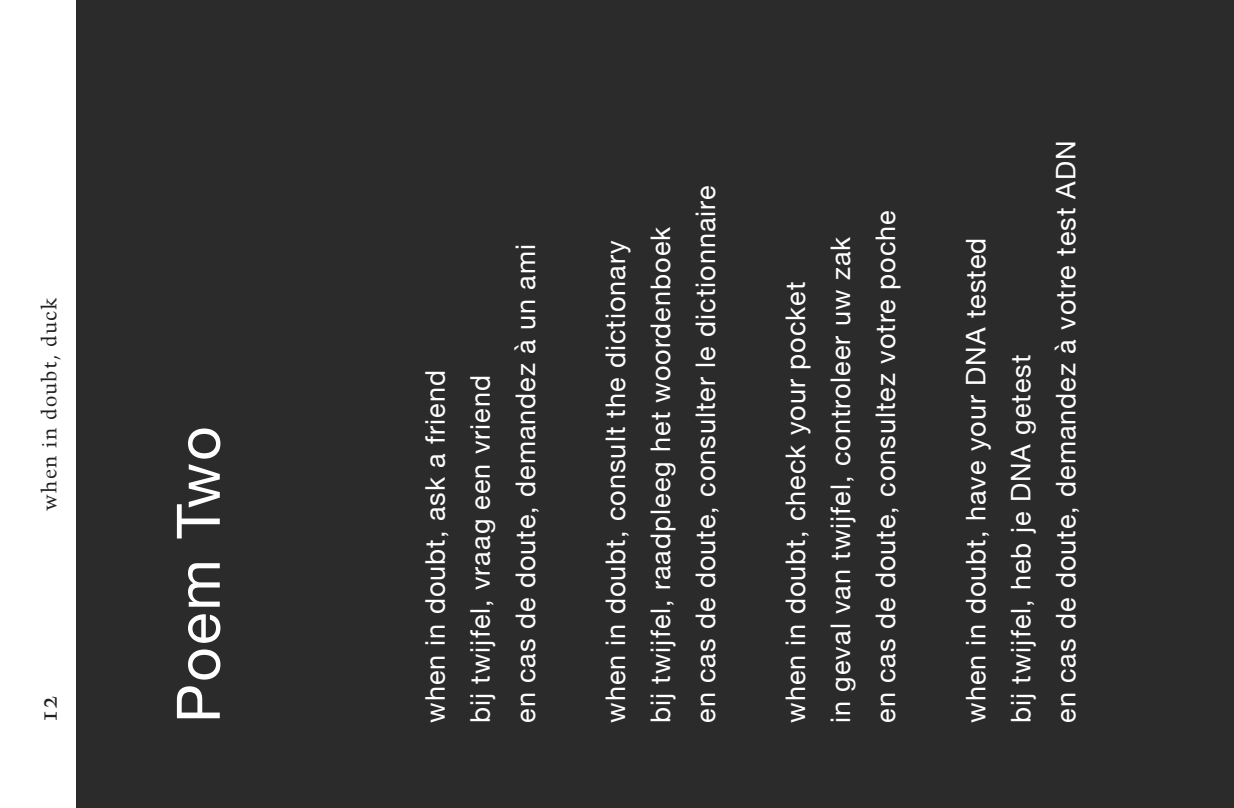
<style>
.page{position:relative;width:1234px;height:808px;background:#fff}
.page>*{position:absolute;margin:0;border:0;box-sizing:border-box;transform-origin:0 0}
.Texts_general{font:60px "Helvetica Neue";letter-spacing:.04em;color:#fff}
.Texts_general-2{font:27px/45px "Helvetica Neue";letter-spacing:.04em;color:#fff}
.t1{font:25.5px "Trump Mediaeval SC";color:#231f20}
.t2{font:20.4px "Trump Mediaeval";letter-spacing:.055em;color:#231f20}
</style>
<div class="page">
<div style="left:77px;top:0;width:1157px;height:808px;background:#2b2b2b"></div>
<p class="t2" style="left:37px;top:511px;width:215px;rotate:-90deg">when in doubt, duck</p>
<p class="t1" style="left:33px;top:723px;width:30px;rotate:-90deg">12</p>
<p class="Texts_general" style="left:155px;top:723px;width:298px;rotate:-90deg">Poem Two</p>
<p class="Texts_general-2" style="left:414px;top:723px;width:480px;rotate:-90deg">when in doubt, ask a friend<br>bij twijfel, vraag een vriend<br>en cas de doute, demandez à un ami</p>
<p class="Texts_general-2" style="left:594px;top:723px;width:539px;rotate:-90deg">when in doubt, consult the dictionary<br>bij twijfel, raadpleeg het woordenboek<br>en cas de doute, consulter le dictionnaire</p>
<p class="Texts_general-2" style="left:774px;top:723px;width:514px;rotate:-90deg">when in doubt, check your pocket<br>in geval van twijfel, controleer uw zak en cas de doute, consultez votre poche</p>
<p class="Texts_general-2" style="left:954px;top:723px;width:584px;rotate:-90deg">when in doubt, have your DNA tested<br>bij twijfel, heb je DNA getest<br>en cas de doute, demandez à votre test ADN</p>
</div>
